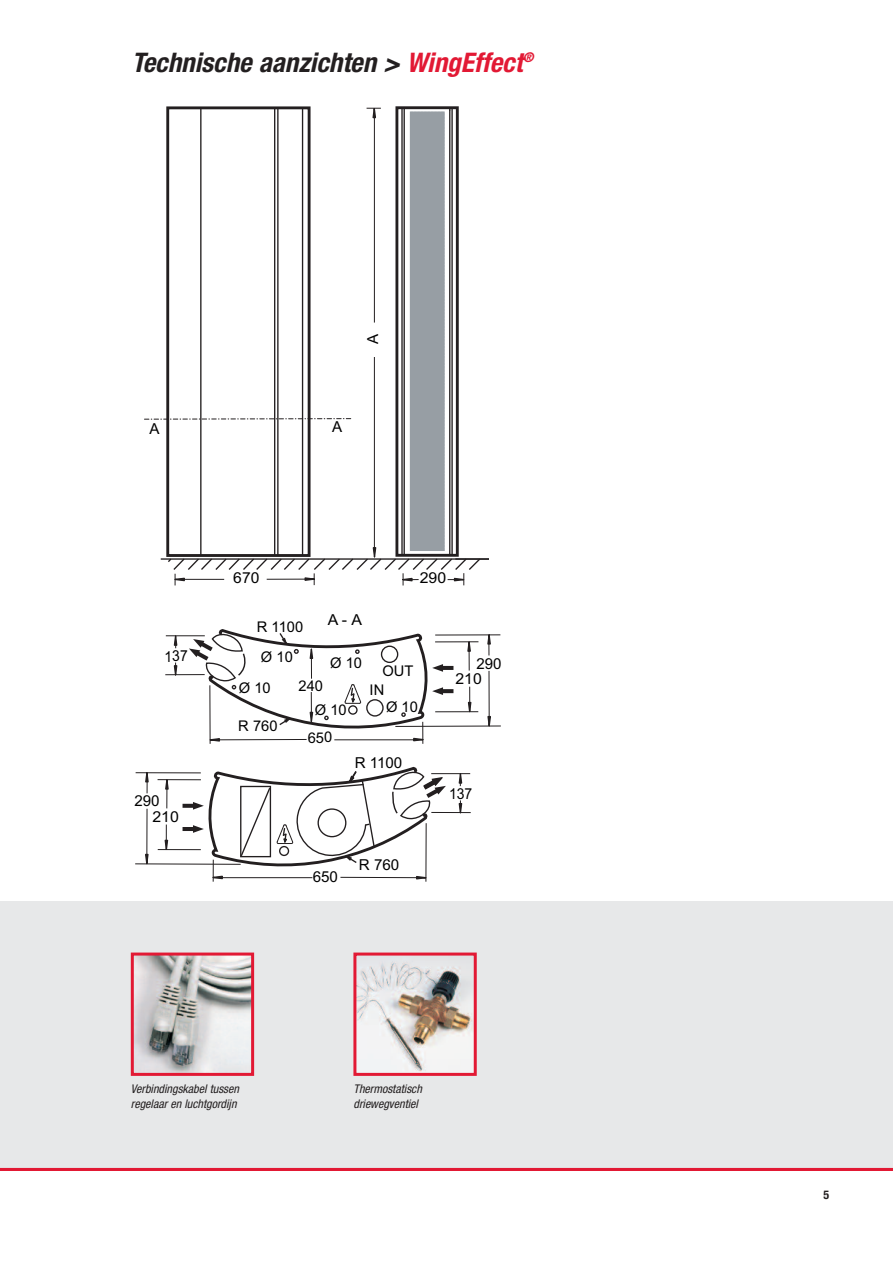
<style>
.page{position:relative;width:893px;height:1263px;background:#fff}
.page>*{position:absolute;margin:0;border:0;box-sizing:border-box;transform-origin:0 0}
.t1{font:italic 700 condensed 27px "Helvetica Neue";color:#231f20}
.t2{font:15.15px "Arial";letter-spacing:-.005em;color:#000}
.t3{font:15.15px "Arial";letter-spacing:-.005em;color:#000;scale:1.05 1}
.t4{font:15.15px "Arial";letter-spacing:-.005em;color:#000;scale:.92 1}
.t5{font:14.7px/19.4px "Arial";letter-spacing:-.005em;color:#000}
.t6{font:italic condensed 12px/15px "Helvetica Neue";color:#231f20}
.t7{font:700 condensed 12px "Helvetica Neue";color:#231f20}
.s1{color:#e21934}
</style>
<div class="page">
<div style="left:0;top:901px;width:893px;height:268px;background:#e7e8e9"></div>
<hr style="left:0;top:1168px;width:893px;height:3px;background:#e21934">
<hr style="left:451px;top:108px;width:2px;height:447px;background:#231f20">
<hr style="left:449px;top:109px;width:1px;height:445px;background:#231f20">
<hr style="left:401px;top:108px;width:2px;height:447px;background:#231f20">
<hr style="left:374px;top:357px;width:1px;height:194px;background:#231f20">
<hr style="left:374px;top:108px;width:1px;height:215px;background:#231f20">
<hr style="left:403px;top:107px;width:2px;height:449px;background:#231f20">
<hr style="left:161px;top:558px;width:328px;height:2px;background:#231f20">
<svg style="left:144px;top:418px;width:208px;height:2px"></svg>
<hr style="left:277px;top:108px;width:2px;height:448px;background:#231f20">
<hr style="left:200px;top:108px;width:1px;height:448px;background:#231f20">
<hr style="left:274px;top:108px;width:1px;height:448px;background:#231f20">
<hr style="left:302px;top:108px;width:1px;height:448px;background:#231f20">
<div style="left:411px;top:112px;width:33px;height:438px;background:#979ea4"></div>
<div style="left:410px;top:111px;width:35px;height:440px;border:2px solid #979ea4"></div>
<svg style="left:166px;top:546px;width:316px;height:39px"></svg>
<svg style="left:367px;top:107px;width:14px;height:12px"></svg>
<div style="left:166px;top:106px;width:145px;height:451px;border:3px solid #231f20"></div>
<div style="left:395px;top:106px;width:64px;height:451px;border:3px solid #231f20"></div>
<hr style="left:165px;top:674px;width:40px;height:1px;background:#231f20">
<hr style="left:166px;top:635px;width:39px;height:1px;background:#231f20">
<svg style="left:173px;top:635px;width:5px;height:13px"></svg>
<svg style="left:173px;top:662px;width:5px;height:14px"></svg>
<hr style="left:431px;top:812px;width:40px;height:1px;background:#231f20">
<hr style="left:431px;top:773px;width:39px;height:1px;background:#231f20">
<svg style="left:458px;top:773px;width:5px;height:13px"></svg>
<svg style="left:458px;top:800px;width:5px;height:14px"></svg>
<svg style="left:135px;top:766px;width:311px;height:116px"></svg>
<svg style="left:189px;top:629px;width:312px;height:115px"></svg>
<img style="left:135px;top:956px;width:115px;height:116px">
<div style="left:131px;top:952px;width:123px;height:124px;border:3px solid #e21934"></div>
<img style="left:357px;top:961px;width:116px;height:111px">
<div style="left:353px;top:952px;width:124px;height:124px;border:3px solid #e21934"></div>
<h1 class="t1" style="left:132px;top:53px;width:403px">Technische aanzichten &gt; <span class="s1">WingEffect</span><sup>®</sup></h1>
<p class="t2" style="left:364px;top:344px;width:12px;rotate:-90deg">A</p>
<p class="t2" style="left:149px;top:420px;width:12px">A</p>
<p class="t2" style="left:332px;top:418px;width:12px">A</p>
<p class="t2" style="left:233px;top:569px;width:28px">670</p>
<p class="t3" style="left:420px;top:569px;width:27px">290</p>
<p class="t4" style="left:165px;top:648px;width:27px">137</p>
<p class="t2" style="left:134px;top:792px;width:27px">290</p>
<p class="t3" style="left:152px;top:808px;width:27px">210</p>
<p class="t5" style="left:257px;top:617px;width:48px">R 1100</p>
<p class="t3" style="left:328px;top:611px;width:34px">A-A</p>
<p class="t5" style="left:239px;top:641px;width:56px;line-height:31.2px;text-indent:22px">Ø 10<br>Ø 10</p>
<p class="t5" style="left:299px;top:676px;width:26px">240</p>
<p class="t5" style="left:330px;top:653px;width:33px">Ø 10</p>
<p class="t5" style="left:238px;top:716px;width:41px">R 760</p>
<p class="t5" style="left:315px;top:700px;width:33px">Ø 10</p>
<p class="t5" style="left:308px;top:728px;width:26px">650</p>
<p class="t5" style="left:370px;top:661px;width:45px;text-indent:13px">OUT<br>IN</p>
<p class="t5" style="left:386px;top:697px;width:33px">Ø 10</p>
<p class="t2" style="left:355px;top:754px;width:49px">R 1100</p>
<p class="t2" style="left:313px;top:868px;width:27px">650</p>
<p class="t2" style="left:359px;top:856px;width:42px">R 760</p>
<p class="t2" style="left:476px;top:655px;width:27px">290</p>
<p class="t3" style="left:455px;top:670px;width:27px">210</p>
<p class="t4" style="left:449px;top:785px;width:27px">137</p>
<p class="t6" style="left:131px;top:1082px;width:110px">Verbindingskabel tussen regelaar en luchtgordijn</p>
<p class="t6" style="left:353px;top:1082px;width:70px">Thermostatisch driewegventiel</p>
<p class="t7" style="left:823px;top:1191px;width:7px">5</p>
</div>
